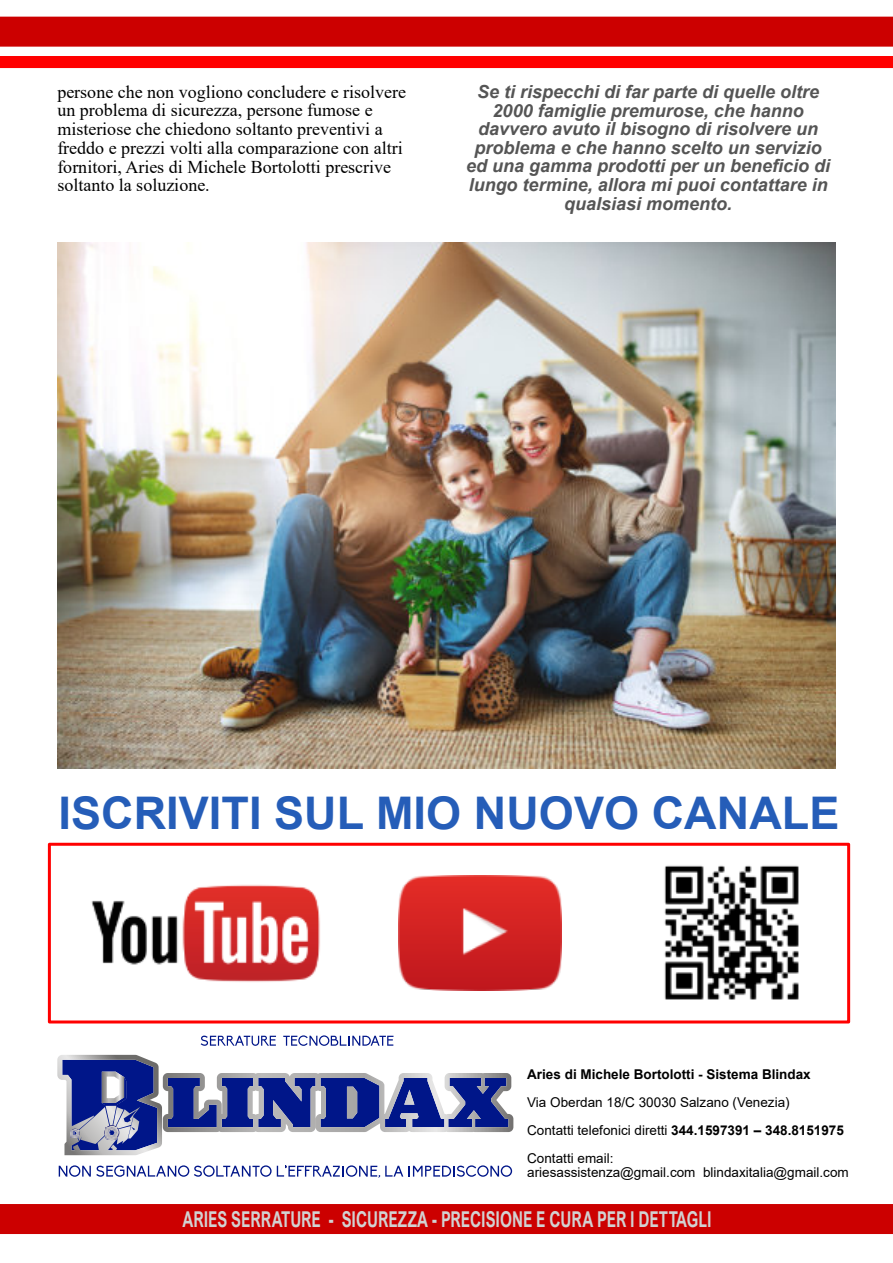
<style>
.page{position:relative;width:893px;height:1263px;background:#fff}
.page>*{position:absolute;margin:0;border:0;box-sizing:border-box;transform-origin:0 0}
.t1{font:700 45px "Arial";color:#255db8}
.t2{font:700 21.9px "Arial Nova";color:#d2d2d2;scale:.7 1}
.t3{font:18px/18.8px "Times New Roman";color:#000}
.t4{font:italic 700 18px/18.6px "Arial";color:#555;text-align:center}
.t5{font:13.5px/27.9px "Arial";color:#000}
.t6{font:700 13.5px "Arial";color:#000}
.s1{font-weight:700}
</style>
<div class="page">
<div style="left:0;top:17px;width:893px;height:30px;background:#c00"></div>
<div style="left:0;top:1204px;width:893px;height:30px;background:#c00"></div>
<div style="left:0;top:56px;width:893px;height:12px;background:#f00"></div>
<img style="left:58px;top:243px;width:777px;height:526px">
<div style="left:48px;top:843px;width:802px;height:180px;background:#fff;border:3px solid #f00"></div>
<img style="left:664px;top:865px;width:135px;height:135px">
<img style="left:399px;top:876px;width:162px;height:114px">
<img style="left:91px;top:884px;width:229px;height:98px">
<svg style="left:201px;top:1035px;width:75px;height:11px"></svg>
<svg style="left:283px;top:1035px;width:110px;height:11px"></svg>
<svg style="left:59px;top:1165px;width:453px;height:12px"></svg>
<svg style="left:57px;top:1055px;width:456px;height:100px"></svg>
<p class="t3" style="left:57px;top:84px;width:350px">persone che non vogliono concludere e risolvere un problema di sicurezza, persone fumose e misteriose che chiedono soltanto preventivi a freddo e prezzi volti alla comparazione con altri fornitori, Aries di Michele Bortolotti prescrive soltanto la soluzione.</p>
<p class="t4" style="left:466px;top:84px;width:366px">Se ti rispecchi di far parte di quelle oltre 2000 famiglie premurose, che hanno davvero avuto il bisogno di risolvere un problema e che hanno scelto un servizio ed una gamma prodotti per un beneficio di lungo termine, allora mi puoi contattare in qualsiasi momento.</p>
<h1 class="t1" style="left:58px;top:796px;width:782px">ISCRIVITI SUL MIO NUOVO CANALE</h1>
<p class="t6" style="left:527px;top:1069px;width:285px">Aries di Michele Bortolotti - Sistema Blindax</p>
<p class="t5" style="left:527px;top:1090px;width:318px">Via Oberdan 18/C 30030 Salzano (Venezia)<br>Contatti telefonici diretti <span class="s1">344.1597391 – 348.8151975<br></span>Contatti email:</p>
<p class="t5" style="left:527px;top:1159px;width:323px">ariesassistenza@gmail.com blindaxitalia@gmail.com</p>
<p class="t2" style="left:182px;top:1211px;width:757px">ARIES SERRATURE - SICUREZZA - PRECISIONE E CURA PER I DETTAGLI</p>
</div>
